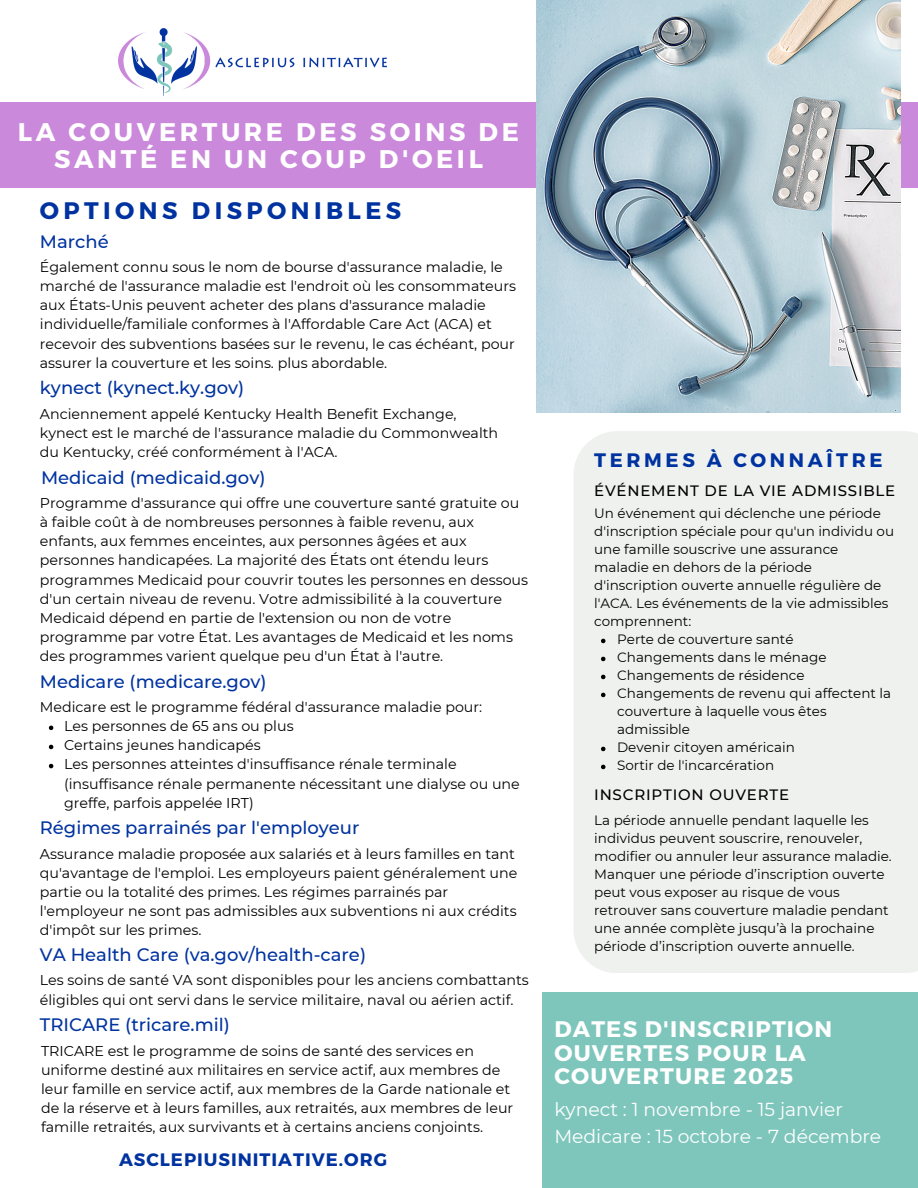
<style>
.page{position:relative;width:918px;height:1188px;background:#fff}
.page>*{position:absolute;margin:0;border:0;box-sizing:border-box;transform-origin:0 0}
.t1{font:700 25.5px/27px "Montserrat";letter-spacing:.14em;color:#fff;text-align:center}
.t2{font:700 23.85px "Montserrat";letter-spacing:.185em;color:#0033a0}
.t3{font:700 22.5px/23.7px "Montserrat";letter-spacing:.055em;color:#fff}
.t4{font:700 19.5px "Montserrat";letter-spacing:.185em;color:#0033a0}
.t5{font:18.75px "Montserrat";color:#fff}
.t6{font:500 18px "Montserrat";color:#0033a0}
.t7{font:700 18px "Montserrat";letter-spacing:.055em;color:#0033a0}
.t8{font:500 15px "Montserrat";letter-spacing:.055em;color:#000}
.t9{font:14.25px/19.2px "Montserrat";color:#000}
.t10{font:13.5px/18px "Montserrat";color:#000}
</style>
<div class="page">
<div style="left:0;top:102px;width:918px;height:86px;background:#ca89da"></div>
<img style="left:537px;top:0;width:363px;height:413px">
<div style="left:574px;top:431px;width:344px;height:542px;background:#eff1ef"></div>
<div style="left:543px;top:992px;width:375px;height:196px;background:#7ec6bc"></div>
<img style="left:119px;top:28px;width:268px;height:68px">
<svg style="left:601px;top:639px;width:4px;height:4px"></svg>
<svg style="left:601px;top:657px;width:4px;height:4px"></svg>
<svg style="left:601px;top:675px;width:4px;height:4px"></svg>
<svg style="left:601px;top:693px;width:4px;height:4px"></svg>
<svg style="left:601px;top:747px;width:4px;height:4px"></svg>
<svg style="left:601px;top:765px;width:4px;height:4px"></svg>
<svg style="left:49px;top:726px;width:4px;height:4px"></svg>
<svg style="left:49px;top:745px;width:4px;height:4px"></svg>
<svg style="left:49px;top:764px;width:4px;height:4px"></svg>
<p class="t1" style="left:18px;top:117px;width:503px">LA COUVERTURE DES SOINS DE<br>SANTÉ EN UN COUP D'OEIL</p>
<p class="t2" style="left:40px;top:195px;width:363px">OPTIONS DISPONIBLES</p>
<p class="t6" style="left:40px;top:230px;width:70px">Marché</p>
<h6 class="t9" style="left:40px;top:257px;width:478px">Également connu sous le nom de bourse d'assurance maladie, le marché de l'assurance maladie est l'endroit où les consommateurs aux États-Unis peuvent acheter des plans d'assurance maladie individuelle/familiale conformes à l'Affordable Care Act (ACA) et recevoir des subventions basées sur le revenu, le cas échéant, pour assurer la couverture et les soins. plus abordable.</h6>
<p class="t6" style="left:40px;top:377px;width:206px">kynect (kynect.ky.gov)</p>
<p class="t9" style="left:40px;top:404px;width:460px">Anciennement appelé Kentucky Health Benefit Exchange, kynect est le marché de l'assurance maladie du Commonwealth du Kentucky, créé conformément à l'ACA.</p>
<p class="t6" style="left:41px;top:466px;width:226px">Medicaid (medicaid.gov)</p>
<h4 class="t9" style="left:40px;top:493px;width:490px">Programme d'assurance qui offre une couverture santé gratuite ou à faible coût à de nombreuses personnes à faible revenu, aux enfants, aux femmes enceintes, aux personnes âgées et aux personnes handicapées. La majorité des États ont étendu leurs programmes Medicaid pour couvrir toutes les personnes en dessous d'un certain niveau de revenu. Votre admissibilité à la couverture Medicaid dépend en partie de l'extension ou non de votre programme par votre État. Les avantages de Medicaid et les noms des programmes varient quelque peu d'un État à l'autre.</h4>
<p class="t6" style="left:40px;top:670px;width:228px">Medicare (medicare.gov)</p>
<p class="t9" style="left:40px;top:697px;width:444px">Medicare est le programme fédéral d'assurance maladie pour:</p>
<p class="t9" style="left:64px;top:716px;width:231px">Les personnes de 65 ans ou plus</p>
<h4 class="t9" style="left:64px;top:736px;width:198px">Certains jeunes handicapés</h4>
<p class="t9" style="left:64px;top:755px;width:457px">Les personnes atteintes d'insuffisance rénale terminale (insuffisance rénale permanente nécessitant une dialyse ou une greffe, parfois appelée IRT)</p>
<h4 class="t6" style="left:40px;top:817px;width:321px">Régimes parrainés par l'employeur</h4>
<p class="t9" style="left:40px;top:844px;width:479px">Assurance maladie proposée aux salariés et à leurs familles en tant qu'avantage de l'emploi. Les employeurs paient généralement une partie ou la totalité des primes. Les régimes parrainés par l'employeur ne sont pas admissibles aux subventions ni aux crédits d'impôt sur les primes.</p>
<h5 class="t6" style="left:40px;top:944px;width:328px">VA Health Care (va.gov/health-care)</h5>
<h4 class="t9" style="left:40px;top:971px;width:491px">Les soins de santé VA sont disponibles pour les anciens combattants éligibles qui ont servi dans le service militaire, naval ou aérien actif.</h4>
<h2 class="t6" style="left:40px;top:1014px;width:192px">TRICARE (tricare.mil)</h2>
<h5 class="t9" style="left:41px;top:1041px;width:474px">TRICARE est le programme de soins de santé des services en uniforme destiné aux militaires en service actif, aux membres de leur famille en service actif, aux membres de la Garde nationale et de la réserve et à leurs familles, aux retraités, aux membres de leur famille retraités, aux survivants et à certains anciens conjoints.</h5>
<p class="t7" style="left:119px;top:1148px;width:270px">ASCLEPIUSINITIATIVE.ORG</p>
<h1 class="t4" style="left:594px;top:447px;width:290px">TERMES À CONNAÎTRE</h1>
<h1 class="t8" style="left:594px;top:482px;width:303px">ÉVÉNEMENT DE LA VIE ADMISSIBLE</h1>
<h4 class="t10" style="left:594px;top:504px;width:301px">Un événement qui déclenche une période d'inscription spéciale pour qu'un individu ou une famille souscrive une assurance maladie en dehors de la période d'inscription ouverte annuelle régulière de l'ACA. Les événements de la vie admissibles comprennent:</h4>
<p class="t10" style="left:617px;top:630px;width:178px">Perte de couverture santé</p>
<h4 class="t10" style="left:617px;top:648px;width:211px">Changements dans le ménage</h4>
<p class="t10" style="left:617px;top:666px;width:189px">Changements de résidence</p>
<h3 class="t10" style="left:617px;top:684px;width:275px">Changements de revenu qui affectent la couverture à laquelle vous êtes admissible</h3>
<h6 class="t10" style="left:617px;top:738px;width:179px">Devenir citoyen américain</h6>
<p class="t10" style="left:617px;top:756px;width:159px">Sortir de l'incarcération</p>
<p class="t8" style="left:594px;top:785px;width:196px">INSCRIPTION OUVERTE</p>
<p class="t10" style="left:594px;top:811px;width:299px">La période annuelle pendant laquelle les individus peuvent souscrire, renouveler, modifier ou annuler leur assurance maladie.<br>Manquer une période d’inscription ouverte peut vous exposer au risque de vous retrouver sans couverture maladie pendant une année complète jusqu’à la prochaine période d’inscription ouverte annuelle.</p>
<p class="t3" style="left:554px;top:1016px;width:279px">DATES D'INSCRIPTION<br>OUVERTES POUR LA<br>COUVERTURE 2025</p>
<h4 class="t5" style="left:554px;top:1098px;width:290px">kynect : 1 novembre - 15 janvier</h4>
<p class="t5" style="left:554px;top:1125px;width:328px">Medicare : 15 octobre - 7 décembre</p>
</div>
